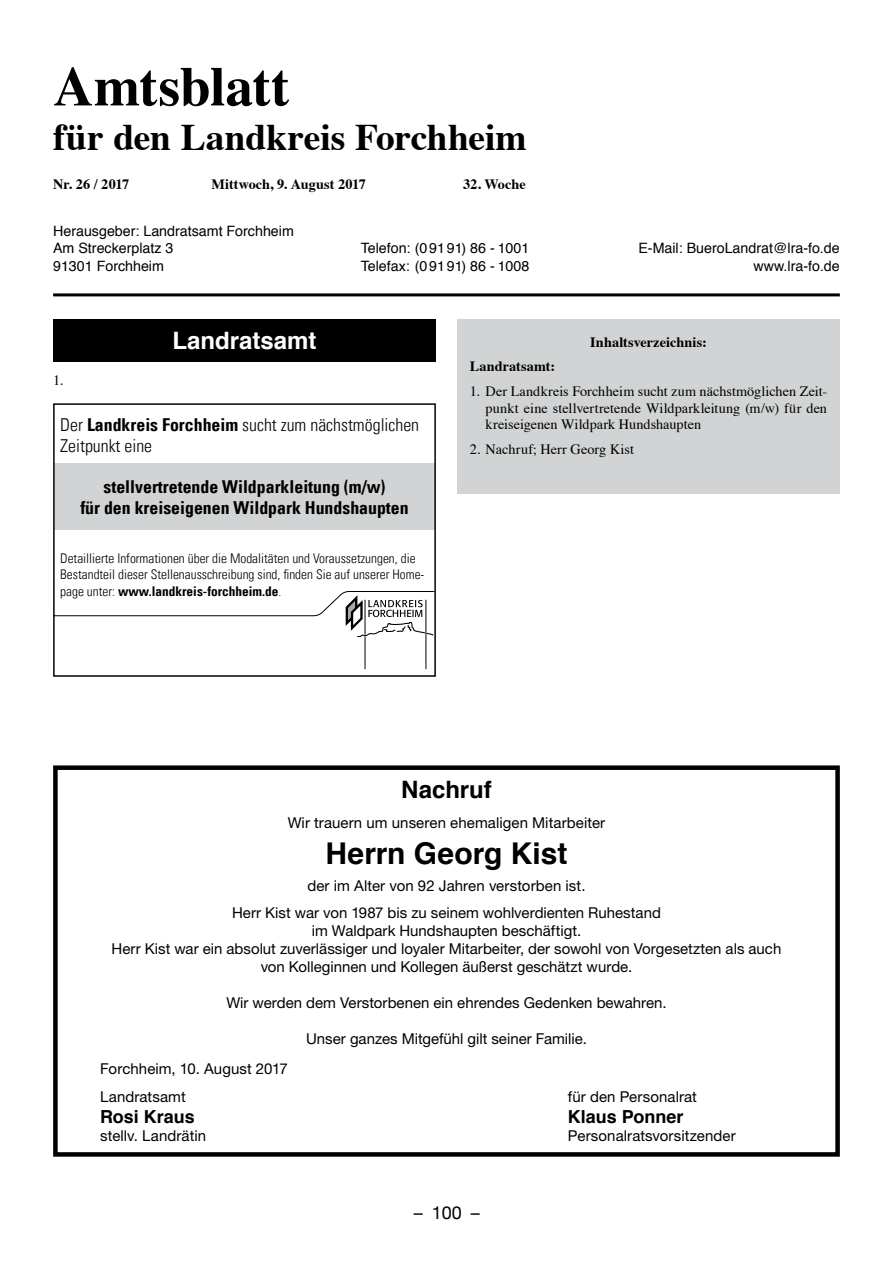
<style>
.page{position:relative;width:893px;height:1263px;background:#fff}
.page>*{position:absolute;margin:0;border:0;box-sizing:border-box;transform-origin:0 0}
.t1{font:700 55.5px "Times";letter-spacing:-.005em;color:#000}
.t2{font:700 37.5px "Times";letter-spacing:-.005em;color:#000}
.t3{font:700 30px "Helvetica";letter-spacing:-.005em;color:#000}
.t4{font:700 24px "Helvetica";color:#fff}
.t5{font:700 24px "Helvetica";letter-spacing:-.005em;color:#000}
.t6{font:700 18px "Helvetica";letter-spacing:-.005em;color:#000}
.t7{font:18px "Helvetica Neue";color:#000}
.t8{font:700 condensed 17.85px/20.9px "Univers LT";color:#000;text-align:center}
.t9{font:300 condensed 17.85px/21.3px "Univers LT";color:#000}
.t10{font:15px/18px "Helvetica Neue";color:#000;text-align:center}
.t11{font:14.25px/16.5px "Times";color:#000;text-align:justify}
.t12{font:14.25px/17.2px "Helvetica";color:#000}
.t13{font:700 14.25px "Times";letter-spacing:.005em;color:#000}
.t14{font:300 condensed 13.35px/16px "Univers LT";color:#000}
.s1{font-weight:700}
</style>
<div class="page">
<hr style="left:53px;top:293px;width:787px;height:3px;background:#000">
<div style="left:457px;top:319px;width:383px;height:174px;background:#d1d3d4"></div>
<div style="left:53px;top:319px;width:383px;height:42px;background:#000"></div>
<div style="left:55px;top:463px;width:381px;height:66px;background:#d1d3d4"></div>
<div style="left:53px;top:403px;width:383px;height:274px;border:1px solid #000"></div>
<hr style="left:365px;top:600px;width:1px;height:69px;background:#000">
<hr style="left:426px;top:600px;width:1px;height:69px;background:#000">
<svg style="left:53px;top:591px;width:381px;height:47px"></svg>
<div style="left:53px;top:765px;width:787px;height:392px;border:4px solid #000"></div>
<h1 class="t1" style="left:53px;top:34px;width:238px">Amtsblatt</h1>
<h2 class="t2" style="left:53px;top:102px;width:475px">für den Landkreis Forchheim</h2>
<p class="t13" style="left:53px;top:171px;width:77px">Nr. 26 / 2017</p>
<p class="t13" style="left:211px;top:171px;width:156px">Mittwoch, 9. August 2017</p>
<p class="t13" style="left:463px;top:171px;width:64px">32. Woche</p>
<p class="t12" style="left:53px;top:223px;width:242px">Herausgeber: Landratsamt Forchheim<br>Am Streckerplatz 3</p>
<p class="t12" style="left:361px;top:240px;width:170px">Telefon: (09191) 86 - 1001</p>
<p class="t12" style="left:638px;top:240px;width:203px">E-Mail: BueroLandrat@lra-fo.de</p>
<p class="t12" style="left:53px;top:257px;width:112px">91301 Forchheim</p>
<p class="t12" style="left:361px;top:257px;width:170px">Telefax: (09191) 86 - 1008</p>
<p class="t12" style="left:753px;top:257px;width:88px">www.lra-fo.de</p>
<p class="t11" style="left:53px;top:371px;width:11px">1.</p>
<h3 class="t4" style="left:172px;top:321px;width:146px">Landratsamt</h3>
<p class="t9" style="left:60px;top:414px;width:360px">Der <span class="s1">Landkreis Forchheim</span> sucht zum nächstmöglichen<br>Zeitpunkt eine</p>
<p class="t8" style="left:80px;top:477px;width:330px">stellvertretende Wildparkleitung (m/w)<br>für den kreiseigenen Wildpark Hundshaupten</p>
<p class="t14" style="left:60px;top:551px;width:365px">Detaillierte Informationen über die Modalitäten und Voraussetzungen, die<br>Bestandteil dieser Stellenausschreibung sind, finden Sie auf unserer Home&shy;page unter: <span class="s1">www.landkreis-forchheim.de</span>.</p>
<p class="t13" style="left:590px;top:328px;width:118px">Inhaltsverzeichnis:</p>
<p class="t13" style="left:470px;top:353px;width:87px">Landratsamt:</p>
<p class="t11" style="left:486px;top:382px;width:343px;text-indent:-16px">1. Der Landkreis Forchheim sucht zum nächstmöglichen Zeit&shy;punkt eine stellvertretende Wildparkleitung (m/w) für den kreiseigenen Wildpark Hundshaupten</p>
<p class="t11" style="left:470px;top:440px;width:166px">2. Nachruf; Herr Georg Kist</p>
<h3 class="t5" style="left:401px;top:770px;width:92px">Nachruf</h3>
<p class="t10" style="left:288px;top:814px;width:319px">Wir trauern um unseren ehemaligen Mitarbeiter</p>
<h3 class="t3" style="left:326px;top:829px;width:243px">Herrn Georg Kist</h3>
<p class="t10" style="left:232px;top:872px;width:430px;line-height:26.5px">der im Alter von 92 Jahren verstorben ist.<br>Herr Kist war von 1987 bis zu seinem wohlverdienten Ruhestand</p>
<p class="t10" style="left:112px;top:921px;width:671px">im Waldpark Hundshaupten beschäftigt.<br>Herr Kist war ein absolut zuverlässiger und loyaler Mitarbeiter, der sowohl von Vorgesetzten als auch von Kolleginnen und Kollegen äußerst geschätzt wurde.</p>
<p class="t10" style="left:226px;top:993px;width:442px">Wir werden dem Verstorbenen ein ehrendes Gedenken bewahren.</p>
<p class="t10" style="left:306px;top:1029px;width:282px">Unser ganzes Mitgefühl gilt seiner Familie.</p>
<p class="t10" style="left:100px;top:1054px;width:189px;line-height:28.5px;text-align:left">Forchheim, 10. August 2017<br>Landratsamt</p>
<p class="t10" style="left:568px;top:1088px;width:131px">für den Personalrat</p>
<p class="t6" style="left:100px;top:1102px;width:96px">Rosi Kraus</p>
<p class="t6" style="left:568px;top:1102px;width:117px">Klaus Ponner</p>
<p class="t10" style="left:100px;top:1127px;width:107px">stellv. Landrätin</p>
<p class="t10" style="left:568px;top:1127px;width:169px">Personalratsvorsitzender</p>
<p class="t7" style="left:414px;top:1197px;width:68px">– 100 –</p>
</div>
